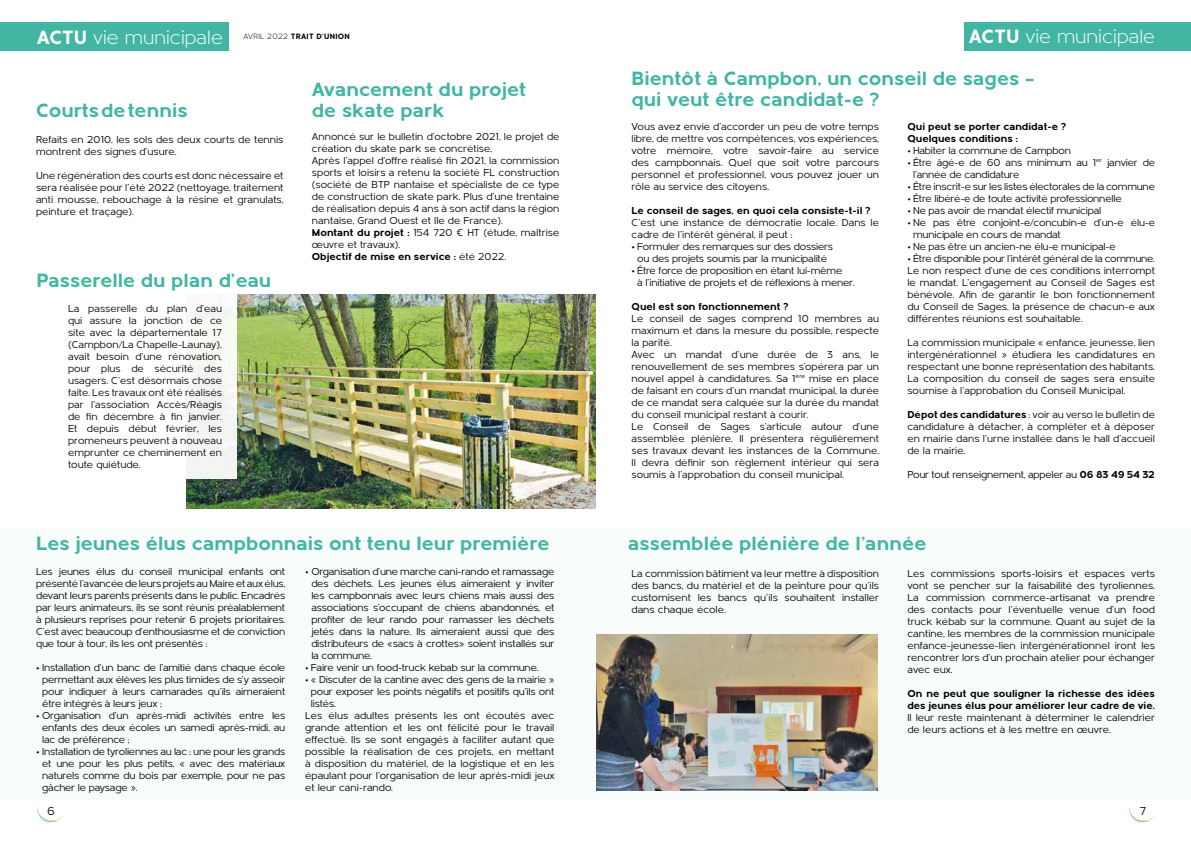
<style>
.page{position:relative;width:1191px;height:842px;background:#fff}
.page>*{position:absolute;margin:0;border:0;box-sizing:border-box;transform-origin:0 0}
.t1{font:700 20px/21px "Metrisch";color:#42b6a2}
.t2{font:300 20px "Metrisch";color:#fff}
.t3{font:12px "Metrisch";color:#000}
.t4{font:10.5px/12px "Metrisch";color:#000;text-align:justify}
.t5{font:10.5px/12px "Metrisch";letter-spacing:-.02em;color:#000}
.t6{font:700 10.5px/12px "Metrisch";color:#000}
.t7{font:700 8px "Metrisch";letter-spacing:.03em;color:#000}
.s1{font-weight:700}
.s2{font-weight:300}
</style>
<div class="page">
<svg style="left:37px;top:806px;width:26px;height:18px"></svg>
<svg style="left:1129px;top:806px;width:26px;height:18px"></svg>
<div style="left:0;top:22px;width:229px;height:28px;background:#42b6a2"></div>
<div style="left:963px;top:22px;width:228px;height:28px;background:#42b6a2"></div>
<div style="left:0;top:528px;width:1191px;height:271px;background:#f8fcfb"></div>
<img style="left:186px;top:295px;width:409px;height:213px">
<div style="left:54px;top:227px;width:182px;height:252px;background:#fff"></div>
<img style="left:596px;top:634px;width:281px;height:157px">
<h1 class="t2" style="left:37px;top:26px;width:188px"><span class="s1">ACTU</span> vie municipale</h1>
<p class="t7" style="left:243px;top:32px;width:108px"><span class="s2">AVRIL 2022</span> TRAIT D’UNION</p>
<h1 class="t2" style="left:969px;top:26px;width:188px"><span class="s1">ACTU</span> vie municipale</h1>
<h1 class="t1" style="left:312px;top:79px;width:216px">Avancement du projet</h1>
<h1 class="t1" style="left:36px;top:100px;width:153px">Courts de tennis</h1>
<h1 class="t1" style="left:312px;top:100px;width:134px">de skate park</h1>
<p class="t4" style="left:36px;top:133px;width:249px">Refaits en 2010, les sols des deux courts de tennis montrent des signes d’usure.</p>
<p class="t4" style="left:36px;top:169px;width:249px">Une régénération des courts est donc nécessaire et sera réalisée pour l’été 2022 (nettoyage, traitement anti mousse, rebouchage à la résine et granulats, peinture et traçage).</p>
<h1 class="t1" style="left:631px;top:68px;width:405px">Bientôt à Campbon, un conseil de sages – qui veut être candidat-e ?</h1>
<p class="t6" style="left:907px;top:120px;width:160px">Qui peut se porter candidat-e ?<br>Quelques conditions :</p>
<p class="t5" style="left:907px;top:144px;width:165px">• Habiter la commune de Campbon</p>
<p class="t5" style="left:913px;top:156px;width:243px;text-indent:-6px">• Être âgé-e de 60 ans minimum au 1<sup>er</sup> janvier de l’année de candidature</p>
<p class="t5" style="left:907px;top:180px;width:249px">• Être inscrit-e sur les listes électorales de la commune</p>
<p class="t5" style="left:907px;top:192px;width:216px">• Être libéré-e de toute activité professionnelle</p>
<p class="t5" style="left:907px;top:204px;width:195px">• Ne pas avoir de mandat électif municipal</p>
<p class="t5" style="left:913px;top:216px;width:243px;text-indent:-6px">• Ne pas être conjoint-e/concubin-e d’un-e élu-e municipale en cours de mandat</p>
<p class="t5" style="left:907px;top:240px;width:210px">• Ne pas être un ancien-ne élu-e municipal-e</p>
<p class="t4" style="left:907px;top:252px;width:249px">• Être disponible pour l’intérêt général de la commune.<br>Le non respect d’une de ces conditions interrompt le mandat. L’engagement au Conseil de Sages est bénévole. Afin de garantir le bon fonctionnement du Conseil de Sages, la présence de chacun-e aux différentes réunions est souhaitable.</p>
<p class="t4" style="left:907px;top:336px;width:249px">La commission municipale « enfance, jeunesse, lien intergénérationnel » étudiera les candidatures en respectant une bonne représentation des habitants.<br>La composition du conseil de sages sera ensuite soumise à l’approbation du Conseil Municipal.</p>
<p class="t4" style="left:907px;top:408px;width:249px"><span class="s1">Dépot des candidatures</span> : voir au verso le bulletin de candidature à détacher, à compléter et à déposer en mairie dans l’urne installée dans le hall d’accueil de la mairie.</p>
<p class="t5" style="left:907px;top:468px;width:249px">Pour tout renseignement, appeler au <span class="s1">06 83 49 54 32</span></p>
<p class="t4" style="left:631px;top:120px;width:249px">Vous avez envie d’accorder un peu de votre temps libre, de mettre vos compétences, vos expériences, votre mémoire, votre savoir-faire au service des campbonnais. Quel que soit votre parcours personnel et professionnel, vous pouvez jouer un rôle au service des citoyens.</p>
<p class="t6" style="left:631px;top:204px;width:241px">Le conseil de sages, en quoi cela consiste-t-il ?</p>
<p class="t4" style="left:631px;top:216px;width:249px">C’est une instance de démocratie locale. Dans le cadre de l’intérêt général, il peut :</p>
<p class="t5" style="left:631px;top:240px;width:203px;text-align:center">• Formuler des remarques sur des dossiers ou des projets soumis par la municipalité</p>
<p class="t5" style="left:637px;top:264px;width:219px;text-indent:-6px">• Être force de proposition en étant lui-même<br>à l’initiative de projets et de réflexions à mener.</p>
<p class="t6" style="left:631px;top:300px;width:159px">Quel est son fonctionnement ?</p>
<p class="t4" style="left:631px;top:312px;width:249px;text-align:left">Le conseil de sages comprend 10 membres au maximum et dans la mesure du possible, respecte la parité.<br>Avec un mandat d’une durée de 3 ans, le renouvellement de ses membres s’opérera par un nouvel appel à candidatures. Sa 1<sup>ère</sup> mise en place de faisant en cours d’un mandat municipal, la durée de ce mandat sera calquée sur la durée du mandat du conseil municipal restant à courir.<br>Le Conseil de Sages s’articule autour d’une assemblée plénière. Il présentera régulièrement ses travaux devant les instances de la Commune.<br>Il devra définir son règlement intérieur qui sera soumis à l’approbation du conseil municipal.</p>
<p class="t4" style="left:312px;top:130px;width:249px;text-align:left">Annoncé sur le bulletin d’octobre 2021, le projet de création du skate park se concrétise.<br>Après l’appel d’offre réalisé fin 2021, la commission sports et loisirs a retenu la société FL construction (société de BTP nantaise et spécialiste de ce type de construction de skate park. Plus d’une trentaine de réalisation depuis 4 ans à son actif dans la région nantaise, Grand Ouest et IIe de France).<br><span class="s1">Montant du projet :</span> 154 720 € HT (étude, maîtrise œuvre et travaux).<br><span class="s1">Objectif de mise en service :</span> été 2022.</p>
<h1 class="t1" style="left:37px;top:270px;width:236px">Passerelle du plan d’eau</h1>
<p class="t4" style="left:68px;top:303px;width:155px">La passerelle du plan d’eau qui assure la jonction de ce site avec la départementale 17 (Campbon/La Chapelle-Launay), avait besoin d’une rénovation, pour plus de sécurité des usagers. C’est désormais chose faite. Les travaux ont été réalisés par l’association Accès/Réagis de fin décembre à fin janvier.<br>Et depuis début février, les promeneurs peuvent à nouveau emprunter ce cheminement en toute quiétude.</p>
<h1 class="t1" style="left:36px;top:533px;width:515px">Les jeunes élus campbonnais ont tenu leur première</h1>
<h1 class="t1" style="left:628px;top:533px;width:300px">assemblée plénière de l’année</h1>
<p class="t4" style="left:36px;top:566px;width:251px">Les jeunes élus du conseil municipal enfants ont présenté l’avancée de leurs projets au Maire et aux élus, devant leurs parents présents dans le public. Encadrés par leurs animateurs, ils se sont réunis préalablement à plusieurs reprises pour retenir 6 projets prioritaires.<br>C’est avec beaucoup d’enthousiasme et de conviction que tour à tour, ils les ont présentés :</p>
<p class="t4" style="left:42px;top:662px;width:244px;text-indent:-6px">• Installation d’un banc de l’amitié dans chaque école permettant aux élèves les plus timides de s’y asseoir pour indiquer à leurs camarades qu’ils aimeraient être intégrés à leurs jeux ;</p>
<p class="t4" style="left:42px;top:710px;width:244px;text-indent:-6px">• Organisation d’un après-midi activités entre les enfants des deux écoles un samedi après-midi, au lac de préférence ;</p>
<p class="t4" style="left:42px;top:746px;width:244px;text-indent:-6px">• Installation de tyroliennes au lac : une pour les grands et une pour les plus petits, « avec des matériaux naturels comme du bois par exemple, pour ne pas gâcher le paysage ».</p>
<p class="t4" style="left:311px;top:566px;width:244px;text-indent:-6px">• Organisation d’une marche cani-rando et ramassage des déchets. Les jeunes élus aimeraient y inviter les campbonnais avec leurs chiens mais aussi des associations s’occupant de chiens abandonnés, et profiter de leur rando pour ramasser les déchets jetés dans la nature. Ils aimeraient aussi que des distributeurs de «sacs à crottes» soient installés sur la commune.</p>
<p class="t5" style="left:305px;top:662px;width:235px">• Faire venir un food-truck kebab sur la commune.</p>
<p class="t5" style="left:305px;top:674px;width:251px">• « Discuter de la cantine avec des gens de la mairie »</p>
<p class="t5" style="left:311px;top:686px;width:245px">pour exposer les points négatifs et positifs qu’ils ont</p>
<p class="t4" style="left:311px;top:698px;width:26px">listés.</p>
<p class="t4" style="left:305px;top:710px;width:251px">Les élus adultes présents les ont écoutés avec</p>
<p class="t4" style="left:305px;top:722px;width:251px">grande attention et les ont félicité pour le travail</p>
<p class="t4" style="left:305px;top:734px;width:251px">effectué. Ils se sont engagés à faciliter autant que</p>
<p class="t4" style="left:305px;top:746px;width:251px">possible la réalisation de ces projets, en mettant</p>
<p class="t4" style="left:305px;top:758px;width:251px">à disposition du matériel, de la logistique et en les</p>
<p class="t4" style="left:305px;top:770px;width:251px">épaulant pour l’organisation de leur après-midi jeux</p>
<p class="t4" style="left:305px;top:782px;width:89px">et leur cani-rando.</p>
<p class="t4" style="left:631px;top:568px;width:249px">La commission bâtiment va leur mettre à disposition des bancs, du matériel et de la peinture pour qu’ils customisent les bancs qu’ils souhaitent installer dans chaque école.</p>
<p class="t4" style="left:907px;top:568px;width:249px">Les commissions sports-loisirs et espaces verts vont se pencher sur la faisabilité des tyroliennes.<br>La commission commerce-artisanat va prendre des contacts pour l’éventuelle venue d’un food truck kébab sur la commune. Quant au sujet de la cantine, les membres de la commission municipale enfance-jeunesse-lien intergénérationnel iront les rencontrer lors d’un prochain atelier pour échanger avec eux.</p>
<p class="t6" style="left:907px;top:688px;width:249px">On ne peut que souligner la richesse des idées des jeunes élus pour améliorer leur cadre de vie.</p>
<p class="t4" style="left:907px;top:712px;width:249px">Il leur reste maintenant à déterminer le calendrier de leurs actions et à les mettre en œuvre.</p>
<p class="t3" style="left:47px;top:804px;width:9px">6</p>
<p class="t3" style="left:1139px;top:804px;width:8px">7</p>
</div>
